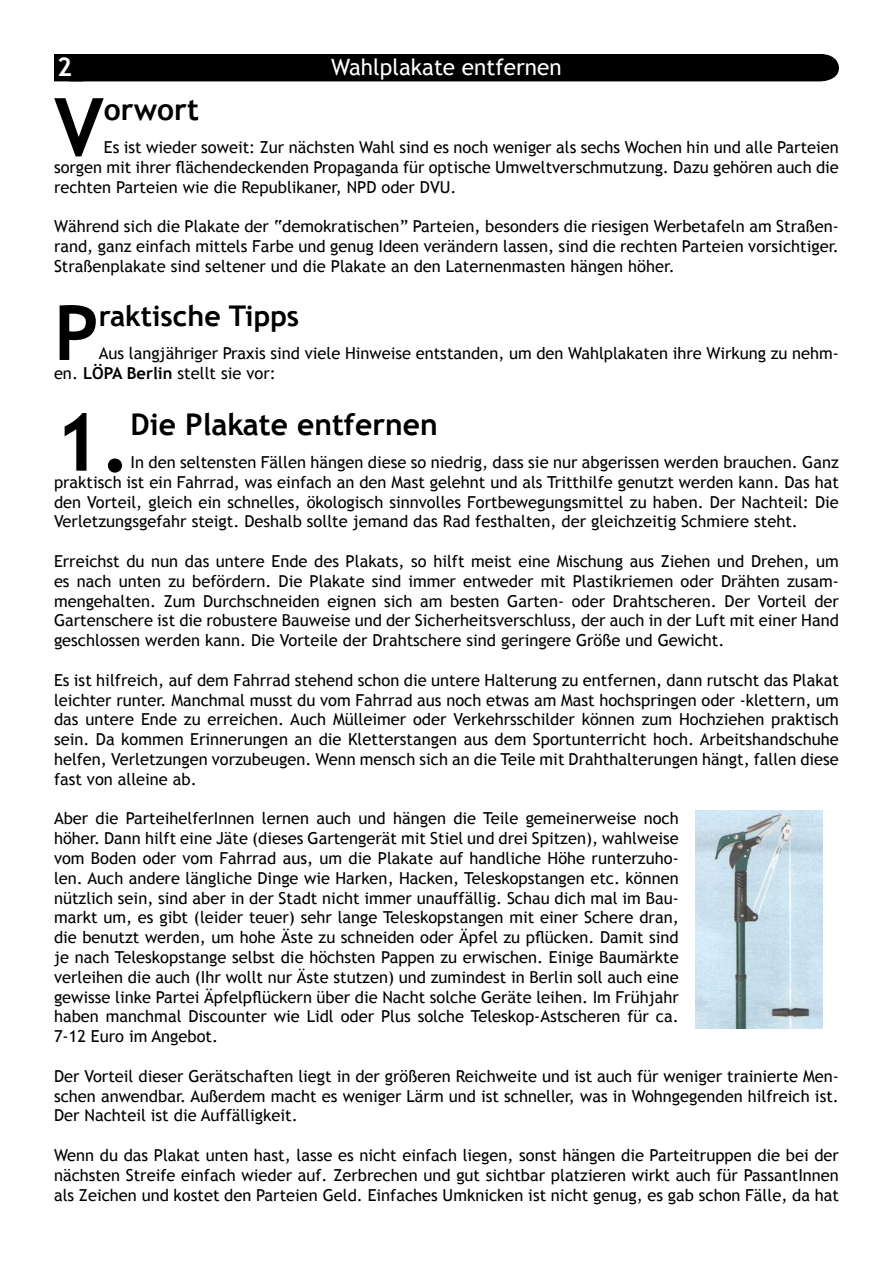
<style>
.page{position:relative;width:893px;height:1263px;background:#fff}
.page>*{position:absolute;margin:0;border:0;box-sizing:border-box;transform-origin:0 0}
.t1{font:700 80.25px "Trebuchet MS";color:#000}
.t2{font:700 76.35px "Trebuchet MS";color:#000}
.t3{font:700 30px "Trebuchet MS";color:#000}
.t4{font:700 28.5px "Trebuchet MS";color:#000}
.t5{font:700 25.5px "Trebuchet MS";color:#fff}
.t6{font:22.5px "Trebuchet MS";color:#fff}
.t7{font:16.5px/19.8px "Trebuchet MS";color:#000;text-align:justify}
.s1{font-weight:700}
</style>
<div class="page">
<div style="left:83px;top:54px;width:756px;height:27px;background:#000"></div>
<div style="left:55px;top:55px;width:27px;height:26px;background:#000"></div>
<div style="left:54px;top:54px;width:29px;height:27px;border:2px solid #000"></div>
<img style="left:695px;top:810px;width:128px;height:218px">
<p class="t5" style="left:57px;top:51px;width:16px">2</p>
<p class="t6" style="left:331px;top:54px;width:232px">Wahlplakate entfernen</p>
<p class="t1" style="left:54px;top:77px;width:51px">V</p>
<p class="t3" style="left:104px;top:90px;width:96px">orwort</p>
<p class="t7" style="left:54px;top:137px;width:786px;text-indent:50px">Es ist wieder soweit: Zur nächsten Wahl sind es noch weniger als sechs Wochen hin und alle Parteien sorgen mit ihrer flächendeckenden Propaganda für optische Umweltverschmutzung. Dazu gehören auch die rechten Parteien wie die Republikaner, NPD oder DVU.</p>
<p class="t7" style="left:54px;top:217px;width:786px">Während sich die Plakate der “demokratischen” Parteien, besonders die riesigen Werbetafeln am Straßen&shy;rand, ganz einfach mittels Farbe und genug Ideen verändern lassen, sind die rechten Parteien vorsichtiger.<br>Straßenplakate sind seltener und die Plakate an den Laternenmasten hängen höher.</p>
<p class="t2" style="left:54px;top:285px;width:46px">P</p>
<p class="t4" style="left:99px;top:298px;width:202px">raktische Tipps</p>
<p class="t7" style="left:54px;top:344px;width:786px;text-indent:45px">Aus langjähriger Praxis sind viele Hinweise entstanden, um den Wahlplakaten ihre Wirkung zu nehm&shy;en. <span class="s1">LÖPA Berlin</span> stellt sie vor:</p>
<p class="t1" style="left:54px;top:392px;width:78px">1.</p>
<p class="t3" style="left:131px;top:405px;width:309px">Die Plakate entfernen</p>
<p class="t7" style="left:54px;top:452px;width:786px;text-indent:77px">In den seltensten Fällen hängen diese so niedrig, dass sie nur abgerissen werden brauchen. Ganz praktisch ist ein Fahrrad, was einfach an den Mast gelehnt und als Tritthilfe genutzt werden kann. Das hat den Vorteil, gleich ein schnelles, ökologisch sinnvolles Fortbewegungsmittel zu haben. Der Nachteil: Die Verletzungsgefahr steigt. Deshalb sollte jemand das Rad festhalten, der gleichzeitig Schmiere steht.</p>
<p class="t7" style="left:54px;top:551px;width:786px">Erreichst du nun das untere Ende des Plakats, so hilft meist eine Mischung aus Ziehen und Drehen, um es nach unten zu befördern. Die Plakate sind immer entweder mit Plastikriemen oder Drähten zusam&shy;mengehalten. Zum Durchschneiden eignen sich am besten Garten- oder Drahtscheren. Der Vorteil der Gartenschere ist die robustere Bauweise und der Sicherheitsverschluss, der auch in der Luft mit einer Hand geschlossen werden kann. Die Vorteile der Drahtschere sind geringere Größe und Gewicht.</p>
<p class="t7" style="left:54px;top:670px;width:786px">Es ist hilfreich, auf dem Fahrrad stehend schon die untere Halterung zu entfernen, dann rutscht das Plakat leichter runter. Manchmal musst du vom Fahrrad aus noch etwas am Mast hochspringen oder -klettern, um das untere Ende zu erreichen. Auch Mülleimer oder Verkehrsschilder können zum Hochziehen praktisch sein. Da kommen Erinnerungen an die Kletterstangen aus dem Sportunterricht hoch. Arbeitshandschuhe helfen, Verletzungen vorzubeugen. Wenn mensch sich an die Teile mit Drahthalterungen hängt, fallen diese fast von alleine ab.</p>
<p class="t7" style="left:54px;top:809px;width:626px">Aber die ParteihelferInnen lernen auch und hängen die Teile gemeinerweise noch höher. Dann hilft eine Jäte (dieses Gartengerät mit Stiel und drei Spitzen), wahlweise vom Boden oder vom Fahrrad aus, um die Plakate auf handliche Höhe runterzuho&shy;len. Auch andere längliche Dinge wie Harken, Hacken, Teleskopstangen etc. können nützlich sein, sind aber in der Stadt nicht immer unauffällig. Schau dich mal im Bau&shy;markt um, es gibt (leider teuer) sehr lange Teleskopstangen mit einer Schere dran, die benutzt werden, um hohe Äste zu schneiden oder Äpfel zu pflücken. Damit sind je nach Teleskopstange selbst die höchsten Pappen zu erwischen. Einige Baumärkte verleihen die auch (Ihr wollt nur Äste stutzen) und zumindest in Berlin soll auch eine gewisse linke Partei Äpfelpflückern über die Nacht solche Geräte leihen. Im Frühjahr haben manchmal Discounter wie Lidl oder Plus solche Teleskop-Astscheren für ca.<br>7-12 Euro im Angebot.</p>
<p class="t7" style="left:54px;top:1066px;width:786px">Der Vorteil dieser Gerätschaften liegt in der größeren Reichweite und ist auch für weniger trainierte Men&shy;schen anwendbar. Außerdem macht es weniger Lärm und ist schneller, was in Wohngegenden hilfreich ist.<br>Der Nachteil ist die Auffälligkeit.</p>
<p class="t7" style="left:54px;top:1145px;width:786px">Wenn du das Plakat unten hast, lasse es nicht einfach liegen, sonst hängen die Parteitruppen die bei der nächsten Streife einfach wieder auf. Zerbrechen und gut sichtbar platzieren wirkt auch für PassantInnen als Zeichen und kostet den Parteien Geld. Einfaches Umknicken ist nicht genug, es gab schon Fälle, da hat</p>
</div>
